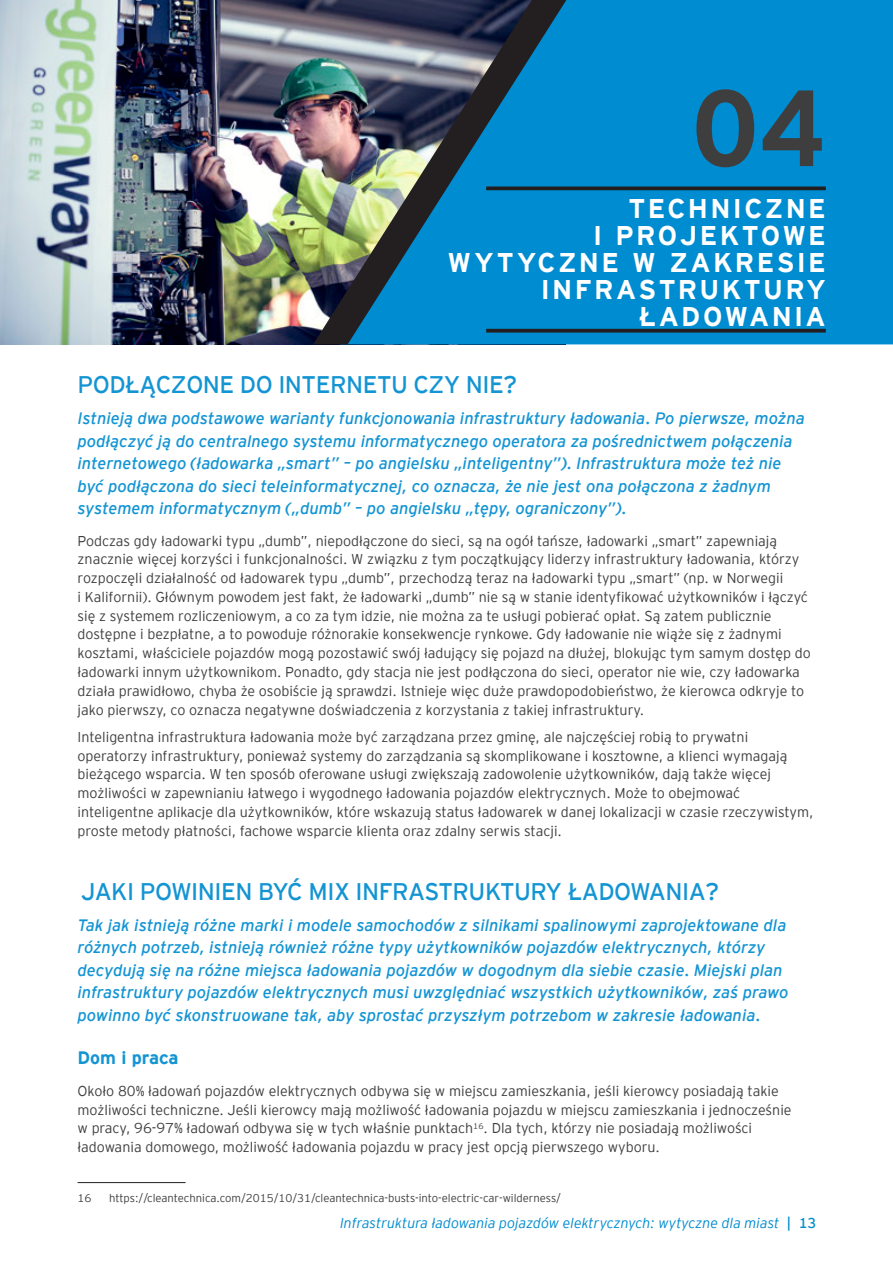
<style>
.page{position:relative;width:893px;height:1263px;background:#fff}
.page>*{position:absolute;margin:0;border:0;box-sizing:border-box;transform-origin:0 0}
.t1{font:700 108px "EY Interstate";color:#3e3e3f}
.Tytuł_rozdziału{font:700 27px/27px "EY Interstate";letter-spacing:.085em;color:#fff;text-align:right}
.Podcięty{font:24px "EY Interstate";letter-spacing:-.02em;color:#1394d3}
.Heading_3{font:700 18px "EY Interstate";color:#1394d3}
.Lead{font:italic 16.5px/22.5px "EY Interstate";color:#1394d3}
.t2{font:300 14.25px/18.8px "EY Interstate";color:#3e3e3f}
.t3{font:italic 300 14.25px "EY Interstate";color:#008cd0}
.Footnote{font:300 11.25px "EY Interstate";color:#3e3e3f}
.s1{font-weight:400;font-style:normal}
</style>
<div class="page">
<img style="left:0;top:0;width:313px;height:344px">
<div style="left:574px;top:0;width:319px;height:344px;background:#008cd0"></div>
<img style="left:313px;top:0;width:261px;height:344px">
<svg style="left:486px;top:329px;width:340px;height:4px"></svg>
<svg style="left:486px;top:186px;width:340px;height:4px"></svg>
<hr style="left:78px;top:1182px;width:108px;height:1px;background:#231f20">
<p class="t1" style="left:692px;top:50px;width:135px">04</p>
<p class="Tytuł_rozdziału" style="left:448px;top:193px;width:380px">TECHNICZNE<br>I PROJEKTOWE<br>WYTYCZNE W ZAKRESIE<br>INFRASTRUKTURY<br>ŁADOWANIA</p>
<p class="Podcięty" style="left:78px;top:368px;width:441px">PODŁĄCZONE DO INTERNETU CZY NIE?</p>
<p class="Lead" style="left:78px;top:406px;width:728px">Istnieją dwa podstawowe warianty funkcjonowania infrastruktury ładowania. Po pierwsze, można podłączyć ją do centralnego systemu informatycznego operatora za pośrednictwem połączenia internetowego (ładowarka „smart” – po angielsku „inteligentny”). Infrastruktura może też nie być podłączona do sieci teleinformatycznej, co oznacza, że nie jest ona połączona z żadnym systemem informatycznym („dumb” – po angielsku „tępy, ograniczony”).</p>
<p class="t2" style="left:78px;top:530px;width:735px">Podczas gdy ładowarki typu „dumb”, niepodłączone do sieci, są na ogół tańsze, ładowarki „smart” zapewniają znacznie więcej korzyści i funkcjonalności. W związku z tym początkujący liderzy infrastruktury ładowania, którzy rozpoczęli działalność od ładowarek typu „dumb”, przechodzą teraz na ładowarki typu „smart” (np. w Norwegii<br>i Kalifornii). Głównym powodem jest fakt, że ładowarki „dumb” nie są w stanie identyfikować użytkowników i łączyć się z systemem rozliczeniowym, a co za tym idzie, nie można za te usługi pobierać opłat. Są zatem publicznie dostępne i bezpłatne, a to powoduje różnorakie konsekwencje rynkowe. Gdy ładowanie nie wiąże się z żadnymi kosztami, właściciele pojazdów mogą pozostawić swój ładujący się pojazd na dłużej, blokując tym samym dostęp do ładowarki innym użytkownikom. Ponadto, gdy stacja nie jest podłączona do sieci, operator nie wie, czy ładowarka działa prawidłowo, chyba że osobiście ją sprawdzi. Istnieje więc duże prawdopodobieństwo, że kierowca odkryje to jako pierwszy, co oznacza negatywne doświadczenia z korzystania z takiej infrastruktury.</p>
<p class="t2" style="left:78px;top:726px;width:737px">Inteligentna infrastruktura ładowania może być zarządzana przez gminę, ale najczęściej robią to prywatni operatorzy infrastruktury, ponieważ systemy do zarządzania są skomplikowane i kosztowne, a klienci wymagają bieżącego wsparcia. W ten sposób oferowane usługi zwiększają zadowolenie użytkowników, dają także więcej możliwości w zapewnianiu łatwego i wygodnego ładowania pojazdów elektrycznych. Może to obejmować inteligentne aplikacje dla użytkowników, które wskazują status ładowarek w danej lokalizacji w czasie rzeczywistym, proste metody płatności, fachowe wsparcie klienta oraz zdalny serwis stacji.</p>
<p class="Podcięty" style="left:81px;top:874px;width:639px">JAKI POWINIEN BYĆ MIX INFRASTRUKTURY ŁADOWANIA?</p>
<p class="Lead" style="left:78px;top:912px;width:712px">Tak jak istnieją różne marki i modele samochodów z silnikami spalinowymi zaprojektowane dla różnych potrzeb, istnieją również różne typy użytkowników pojazdów elektrycznych, którzy decydują się na różne miejsca ładowania pojazdów w dogodnym dla siebie czasie. Miejski plan infrastruktury pojazdów elektrycznych musi uwzględniać wszystkich użytkowników, zaś prawo powinno być skonstruowane tak, aby sprostać przyszłym potrzebom w zakresie ładowania.</p>
<p class="Heading_3" style="left:78px;top:1045px;width:103px">Dom i praca</p>
<p class="t2" style="left:78px;top:1080px;width:715px">Około 80% ładowań pojazdów elektrycznych odbywa się w miejscu zamieszkania, jeśli kierowcy posiadają takie możliwości techniczne. Jeśli kierowcy mają możliwość ładowania pojazdu w miejscu zamieszkania i jednocześnie w pracy, 96-97% ładowań odbywa się w tych właśnie punktach<sup>16</sup>. Dla tych, którzy nie posiadają możliwości ładowania domowego, możliwość ładowania pojazdu w pracy jest opcją pierwszego wyboru.</p>
<p class="Footnote" style="left:78px;top:1190px;width:15px">16</p>
<p class="Footnote" style="left:109px;top:1190px;width:453px">https://cleantechnica.com/2015/10/31/cleantechnica-busts-into-electric-car-wilderness/</p>
<p class="t3" style="left:340px;top:1213px;width:478px">Infrastruktura ładowania pojazdów elektrycznych: wytyczne dla miast <span class="s1">| 13</span></p>
</div>
